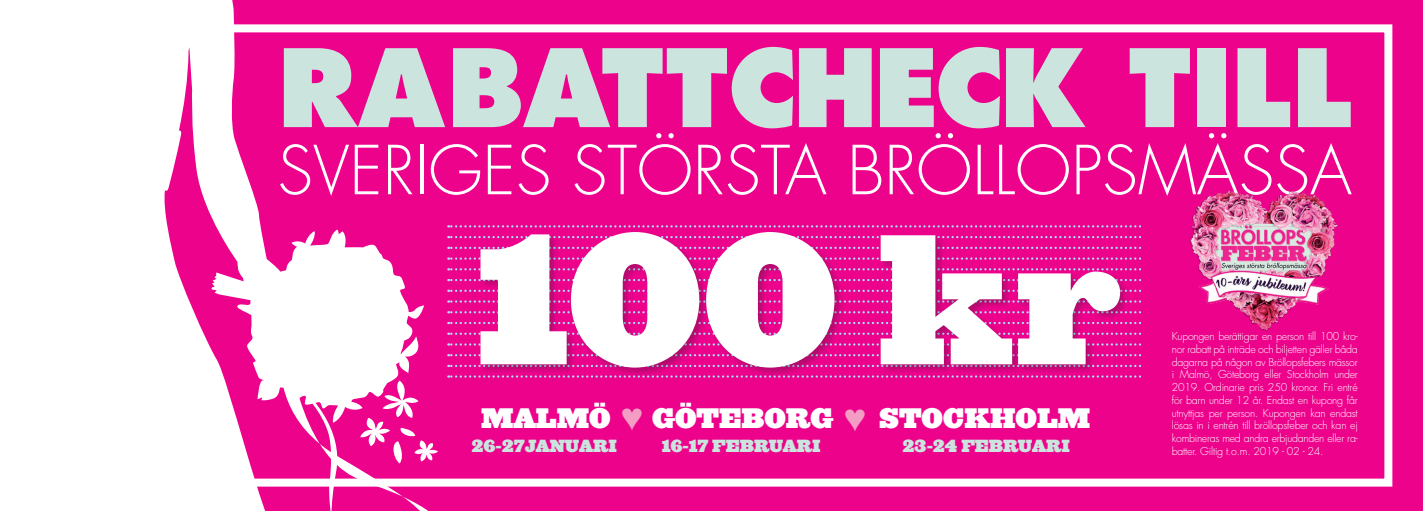
<style>
.page{position:relative;width:1423px;height:511px;background:#fff}
.page>*{position:absolute;margin:0;border:0;box-sizing:border-box;transform-origin:0 0}
.t1{font:171px "Ziggurat HTF Black";color:#fff}
.t2{font:800 104.6px "Futura Std";color:#cbe5de}
.t3{font:300 65.6px "Futura Std";color:#fff}
.t4{font:26.2px "Ziggurat HTF Black";color:#fff}
.t5{font:16.2px "Ziggurat HTF Black";color:#cbe5de}
.t6{font:300 10.6px/12.8px "Futura Std";letter-spacing:-.025em;color:#fff;text-align:justify}
</style>
<div class="page">
<div style="left:0;top:0;width:1423px;height:510px;background:#ed028c"></div>
<div style="left:28px;top:24px;width:1364px;height:462px;border:8px solid #fff"></div>
<svg style="left:478px;top:364px;width:664px;height:3px"></svg>
<svg style="left:478px;top:375px;width:664px;height:2px"></svg>
<svg style="left:478px;top:354px;width:662px;height:2px"></svg>
<svg style="left:478px;top:343px;width:662px;height:2px"></svg>
<svg style="left:478px;top:332px;width:662px;height:2px"></svg>
<svg style="left:478px;top:311px;width:662px;height:2px"></svg>
<svg style="left:478px;top:300px;width:662px;height:2px"></svg>
<svg style="left:478px;top:289px;width:662px;height:2px"></svg>
<svg style="left:478px;top:279px;width:662px;height:2px"></svg>
<svg style="left:478px;top:268px;width:662px;height:2px"></svg>
<svg style="left:478px;top:257px;width:662px;height:2px"></svg>
<svg style="left:478px;top:236px;width:662px;height:2px"></svg>
<svg style="left:478px;top:225px;width:662px;height:2px"></svg>
<div style="left:479px;top:230px;width:650px;height:147px;background:#231f20;opacity:.3"></div>
<svg style="left:0;top:0;width:477px;height:510px;fill:#fff"></svg>
<img style="left:1140px;top:190px;width:198px;height:167px">
<h2 class="t2" style="left:277px;top:21px;width:1076px">RABATTCHECK TILL</h2>
<h3 class="t3" style="left:277px;top:130px;width:1076px">SVERIGES STÖRSTA BRÖLLOPSMÄSSA</h3>
<h1 class="t1" style="left:475px;top:190px;width:645px">100 kr</h1>
<h3 class="t4" style="left:481px;top:400px;width:131px">MALMÖ</h3>
<h3 class="t4" style="left:652px;top:400px;width:183px">GÖTEBORG</h3>
<h3 class="t4" style="left:879px;top:401px;width:213px">STOCKHOLM</h3>
<h3 class="t5" style="left:471px;top:435px;width:147px">26-27JANUARI</h3>
<h3 class="t5" style="left:662px;top:435px;width:160px">16-17 FEBRUARI</h3>
<h3 class="t5" style="left:902px;top:435px;width:169px">23-24 FEBRUARI</h3>
<p class="t6" style="left:1172px;top:330px;width:187px">Kupongen berättigar en person till 100 kro&shy;nor rabatt på inträde och biljetten gäller båda dagarna på någon av Bröllopsfebers mässor i Malmö, Göteborg eller Stockholm under 2019. Ordinarie pris 250 kronor. Fri entré för barn under 12 år. Endast en kupong får utnyttjas per person. Kupongen kan endast lösas in i entrén till bröllopsfeber och kan ej kombineras med andra erbjudanden eller ra&shy;batter. Giltig t.o.m. 2019 - 02 - 24.</p>
</div>
